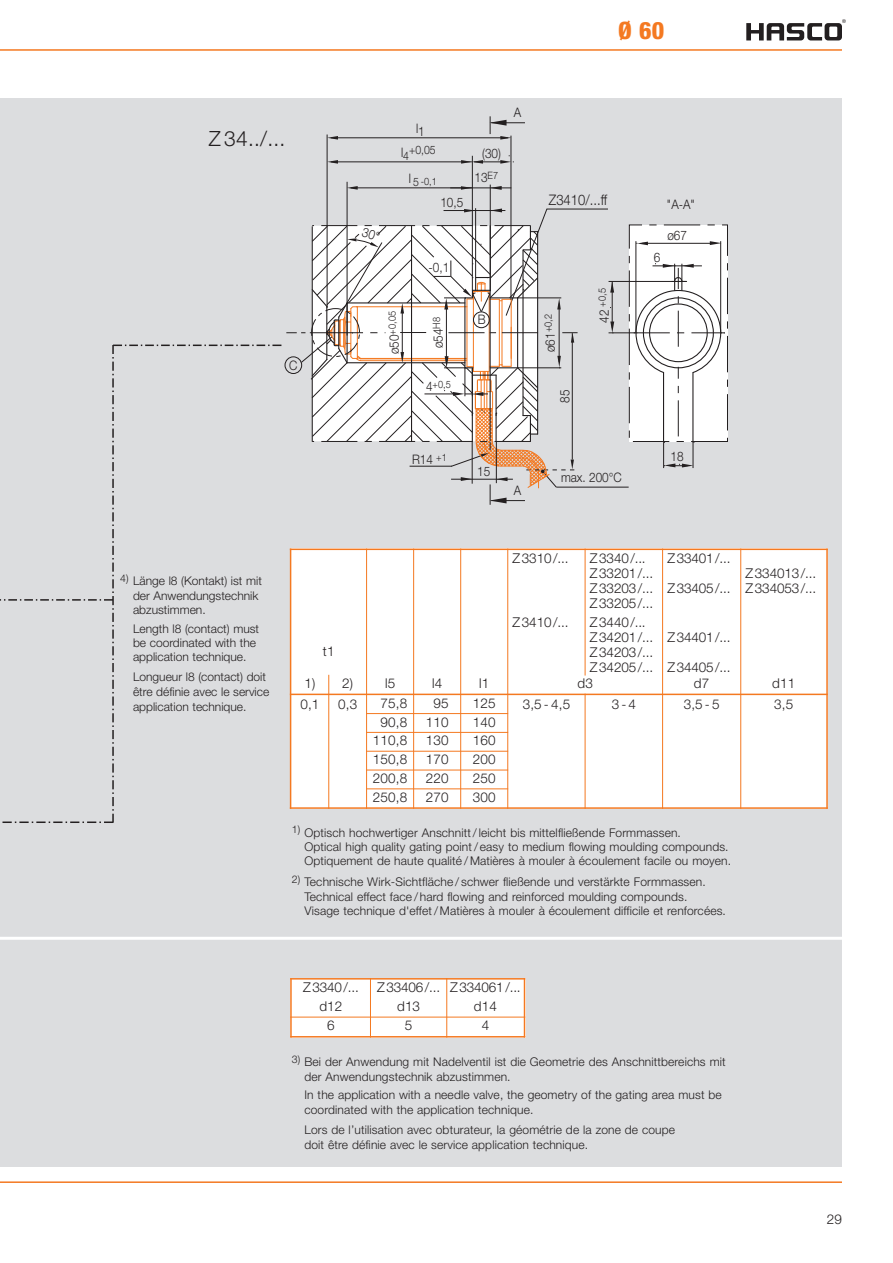
<style>
.page{position:relative;width:893px;height:1263px;background:#fff}
.page>*{position:absolute;margin:0;border:0;box-sizing:border-box;transform-origin:0 0}
.t1{font:800 condensed 24px "Helvetica Neue";color:#f47921}
.t2{font:300 21px "Helvetica Neue";color:#231f20}
.t3{font:300 14.55px "Helvetica Neue";color:#231f20;scale:.9 1}
.t4{font:300 13.5px/15px "Helvetica Neue";letter-spacing:-.01em;color:#231f20}
.t5{font:300 13.05px "Helvetica Neue";color:#231f20;scale:.9 1}
.t6{font:300 12px/14.4px "Helvetica Neue";letter-spacing:.01em;color:#231f20}
.t7{font:300 11.7px "Helvetica Neue";color:#231f20;scale:.9 1}
.t8{font:300 10.2px "Helvetica Neue";color:#231f20;scale:.9 1}
.s1{font-size:11.7px}
.s2{font-size:13.05px}
</style>
<div class="page">
<svg style="left:746px;top:19px;width:100px;height:21px"></svg>
<hr style="left:0;top:49px;width:842px;height:2px;background:#f47921">
<hr style="left:0;top:1181px;width:842px;height:2px;background:#f47921">
<div style="left:0;top:98px;width:842px;height:1068px;background:#dcdddf"></div>
<div style="left:629px;top:225px;width:99px;height:217px;border:1px dashed #231f20"></div>
<hr style="left:511px;top:136px;width:1px;height:164px;background:#231f20">
<hr style="left:472px;top:156px;width:1px;height:134px;background:#231f20">
<hr style="left:331px;top:137px;width:177px;height:1px;background:#231f20">
<hr style="left:331px;top:162px;width:140px;height:1px;background:#231f20">
<hr style="left:327px;top:134px;width:1px;height:174px;background:#231f20">
<svg style="left:327px;top:160px;width:11px;height:4px"></svg>
<svg style="left:461px;top:155px;width:53px;height:9px"></svg>
<svg style="left:327px;top:136px;width:11px;height:4px"></svg>
<hr style="left:351px;top:188px;width:121px;height:1px;background:#231f20">
<hr style="left:347px;top:182px;width:1px;height:154px;background:#231f20">
<svg style="left:347px;top:186px;width:11px;height:4px"></svg>
<hr style="left:490px;top:185px;width:1px;height:106px;background:#231f20">
<hr style="left:450px;top:188px;width:61px;height:1px;background:#231f20">
<svg style="left:461px;top:186px;width:11px;height:4px"></svg>
<svg style="left:490px;top:186px;width:12px;height:4px"></svg>
<hr style="left:491px;top:122px;width:34px;height:1px;background:#231f20">
<svg style="left:490px;top:116px;width:21px;height:24px"></svg>
<div style="left:663px;top:549px;width:78px;height:126px;background:#fff"></div>
<div style="left:741px;top:549px;width:87px;height:126px;background:#fff"></div>
<div style="left:663px;top:675px;width:78px;height:19px;background:#fff"></div>
<div style="left:741px;top:675px;width:87px;height:19px;background:#fff"></div>
<div style="left:663px;top:694px;width:78px;height:114px;background:#fff"></div>
<div style="left:741px;top:694px;width:87px;height:114px;background:#fff"></div>
<hr style="left:740px;top:549px;width:1px;height:260px;background:#f47921">
<hr style="left:826px;top:549px;width:2px;height:260px;background:#f47921">
<hr style="left:290px;top:549px;width:538px;height:1px;background:#f47921">
<hr style="left:290px;top:694px;width:538px;height:1px;background:#f47921">
<hr style="left:290px;top:807px;width:538px;height:2px;background:#f47921">
<div style="left:290px;top:978px;width:80px;height:20px;background:#fff"></div>
<div style="left:370px;top:978px;width:77px;height:20px;background:#fff"></div>
<div style="left:447px;top:978px;width:78px;height:20px;background:#fff"></div>
<div style="left:290px;top:998px;width:80px;height:19px;background:#fff"></div>
<div style="left:370px;top:998px;width:77px;height:19px;background:#fff"></div>
<div style="left:447px;top:998px;width:78px;height:19px;background:#fff"></div>
<div style="left:290px;top:1017px;width:80px;height:20px;background:#fff"></div>
<div style="left:370px;top:1017px;width:77px;height:20px;background:#fff"></div>
<div style="left:447px;top:1017px;width:78px;height:20px;background:#fff"></div>
<hr style="left:290px;top:978px;width:2px;height:59px;background:#f47921">
<hr style="left:370px;top:978px;width:1px;height:59px;background:#f47921">
<hr style="left:446px;top:978px;width:1px;height:59px;background:#f47921">
<hr style="left:524px;top:978px;width:1px;height:59px;background:#f47921">
<hr style="left:290px;top:978px;width:235px;height:1px;background:#f47921">
<hr style="left:290px;top:1017px;width:235px;height:1px;background:#f47921">
<hr style="left:290px;top:1036px;width:235px;height:1px;background:#f47921">
<hr style="left:0;top:937px;width:843px;height:3px;background:#fff">
<svg style="left:0;top:208px;width:725px;height:615px"></svg>
<h1 class="t1" style="left:618px;top:22px;width:48px">Ø 60</h1>
<h2 class="t2" style="left:209px;top:131px;width:78px">Z 34../...</h2>
<p class="t5" style="left:289px;top:361px;width:11px">C</p>
<p class="t5" style="left:416px;top:125px;width:11px">l1</p>
<p class="t8" style="left:409px;top:178px;width:33px"><sup>l</sup> <span class="s1">5</span> -0,1</p>
<p class="t7" style="left:409px;top:146px;width:31px">+0,05</p>
<p class="t5" style="left:401px;top:148px;width:10px">l<sub>4</sub></p>
<p class="t5" style="left:482px;top:148px;width:22px">(30)</p>
<p class="t5" style="left:474px;top:173px;width:28px">13<sup>E7</sup></p>
<p class="t5" style="left:440px;top:198px;width:27px">10,5</p>
<p class="t5" style="left:514px;top:108px;width:10px">A</p>
<p class="t5" style="left:429px;top:262px;width:25px">-0,1</p>
<p class="t3" style="left:549px;top:195px;width:66px">Z3410/...ff</p>
<p class="t8" style="left:389px;top:354px;width:49px;rotate:-90deg"><span class="s2">ø50</span>+0,05</p>
<p class="t5" style="left:434px;top:348px;width:36px;rotate:-90deg">ø54<sup>H8</sup></p>
<p class="t8" style="left:545px;top:352px;width:44px;rotate:-90deg"><span class="s2">ø61</span>+0,2</p>
<p class="t5" style="left:478px;top:315px;width:10px">B</p>
<p class="t8" style="left:426px;top:380px;width:29px"><span class="s2">4</span>+0,5</p>
<p class="t5" style="left:560px;top:403px;width:16px;rotate:-90deg">85</p>
<p class="t8" style="left:599px;top:323px;width:40px;rotate:-90deg"><span class="s2">42</span> +0,5</p>
<p class="t5" style="left:412px;top:455px;width:40px">R14 <sup>+1</sup></p>
<p class="t5" style="left:477px;top:467px;width:16px">15</p>
<p class="t5" style="left:514px;top:485px;width:10px">A</p>
<p class="t5" style="left:561px;top:473px;width:69px">max. 200°C</p>
<p class="t5" style="left:667px;top:199px;width:33px">"A-A"</p>
<p class="t5" style="left:667px;top:231px;width:23px">ø67</p>
<p class="t5" style="left:654px;top:253px;width:9px">6</p>
<p class="t5" style="left:671px;top:451px;width:16px">18</p>
<p class="t6" style="left:133px;top:575px;width:130px;text-indent:-13px"><sup>4)</sup> Länge l8 (Kontakt) ist mit der Anwendungstechnik abzustimmen.</p>
<p class="t6" style="left:133px;top:622px;width:128px">Length l8 (contact) must be coordinated with the application technique.</p>
<p class="t6" style="left:133px;top:671px;width:138px">Longueur l8 (contact) doit être définie avec le service application technique.</p>
<p class="t4" style="left:323px;top:645px;width:13px">t1</p>
<p class="t4" style="left:513px;top:552px;width:57px">Z 3310 /...</p>
<p class="t4" style="left:513px;top:616px;width:57px">Z 3410 /...</p>
<p class="t4" style="left:590px;top:552px;width:65px">Z 3340 /...<br>Z 33201 /...<br>Z 33203 /...<br>Z 33205 /...</p>
<p class="t4" style="left:590px;top:616px;width:65px">Z 3440 /...<br>Z 34201 /...<br>Z 34203 /...<br>Z 34205 /...</p>
<p class="t4" style="left:667px;top:552px;width:65px">Z 33401 /...</p>
<p class="t4" style="left:667px;top:582px;width:65px">Z 33405 /...</p>
<p class="t4" style="left:667px;top:631px;width:65px">Z 34401 /...</p>
<p class="t4" style="left:667px;top:661px;width:65px">Z 34405 /...</p>
<p class="t4" style="left:746px;top:567px;width:72px">Z 334013 /...<br>Z 334053 /...</p>
<p class="t4" style="left:304px;top:677px;width:50px">1) 2)</p>
<p class="t4" style="left:385px;top:677px;width:12px">l5</p>
<p class="t4" style="left:432px;top:677px;width:12px">l4</p>
<p class="t4" style="left:479px;top:677px;width:12px">l1</p>
<p class="t4" style="left:577px;top:677px;width:17px">d3</p>
<p class="t4" style="left:694px;top:677px;width:17px">d7</p>
<p class="t4" style="left:772px;top:677px;width:25px">d11</p>
<p class="t4" style="left:300px;top:697px;width:21px">0,1</p>
<p class="t4" style="left:338px;top:697px;width:21px">0,3</p>
<p class="t4" style="left:381px;top:697px;width:28px">75,8</p>
<p class="t4" style="left:433px;top:697px;width:17px">95</p>
<p class="t4" style="left:473px;top:697px;width:24px">125</p>
<p class="t4" style="left:523px;top:697px;width:49px">3,5 - 4,5</p>
<p class="t4" style="left:612px;top:697px;width:26px">3 - 4</p>
<p class="t4" style="left:684px;top:697px;width:37px">3,5 - 5</p>
<p class="t4" style="left:774px;top:697px;width:21px">3,5</p>
<p class="t4" style="left:381px;top:715px;width:28px">90,8</p>
<p class="t4" style="left:426px;top:715px;width:24px">110</p>
<p class="t4" style="left:473px;top:715px;width:24px">140</p>
<p class="t4" style="left:373px;top:734px;width:36px">110,8</p>
<p class="t4" style="left:426px;top:734px;width:24px">130</p>
<p class="t4" style="left:473px;top:734px;width:24px">160</p>
<p class="t4" style="left:373px;top:753px;width:36px">150,8</p>
<p class="t4" style="left:426px;top:753px;width:24px">170</p>
<p class="t4" style="left:473px;top:753px;width:24px">200</p>
<p class="t4" style="left:373px;top:772px;width:36px">200,8</p>
<p class="t4" style="left:426px;top:772px;width:24px">220</p>
<p class="t4" style="left:473px;top:772px;width:24px">250</p>
<p class="t4" style="left:373px;top:791px;width:36px">250,8</p>
<p class="t4" style="left:426px;top:791px;width:24px">270</p>
<p class="t4" style="left:473px;top:791px;width:24px">300</p>
<p class="t6" style="left:304px;top:826px;width:428px;text-indent:-13px"><sup>1)</sup> Optisch hochwertiger Anschnitt / leicht bis mittelfließende Formmassen.<br>Optical high quality gating point / easy to medium flowing moulding compounds.<br>Optiquement de haute qualité / Matières à mouler à écoulement facile ou moyen.</p>
<p class="t6" style="left:304px;top:876px;width:423px;text-indent:-13px"><sup>2)</sup> Technische Wirk-Sichtfläche / schwer fließende und verstärkte Formmassen.<br>Technical effect face / hard flowing and reinforced moulding compounds.<br>Visage technique d'effet / Matières à mouler à écoulement difficile et renforcées.</p>
<p class="t4" style="left:303px;top:981px;width:57px">Z 3340 /...</p>
<p class="t4" style="left:377px;top:981px;width:145px">Z 33406 /... Z 334061 /...</p>
<p class="t4" style="left:319px;top:1000px;width:25px">d12</p>
<p class="t4" style="left:397px;top:1000px;width:25px">d13</p>
<p class="t4" style="left:474px;top:1000px;width:25px">d14</p>
<p class="t4" style="left:327px;top:1019px;width:9px">6</p>
<p class="t4" style="left:405px;top:1019px;width:9px">5</p>
<p class="t4" style="left:482px;top:1019px;width:9px">4</p>
<p class="t6" style="left:304px;top:1056px;width:423px;text-indent:-13px"><sup>3)</sup> Bei der Anwendung mit Nadelventil ist die Geometrie des Anschnittbereichs mit der Anwendungstechnik abzustimmen.</p>
<p class="t6" style="left:304px;top:1089px;width:419px">In the application with a needle valve, the geometry of the gating area must be coordinated with the application technique.</p>
<p class="t6" style="left:304px;top:1123px;width:372px;line-height:15.1px">Lors de l’utilisation avec obturateur, la géométrie de la zone de coupe doit être définie avec le service application technique.</p>
<p class="t4" style="left:827px;top:1213px;width:17px">29</p>
</div>
